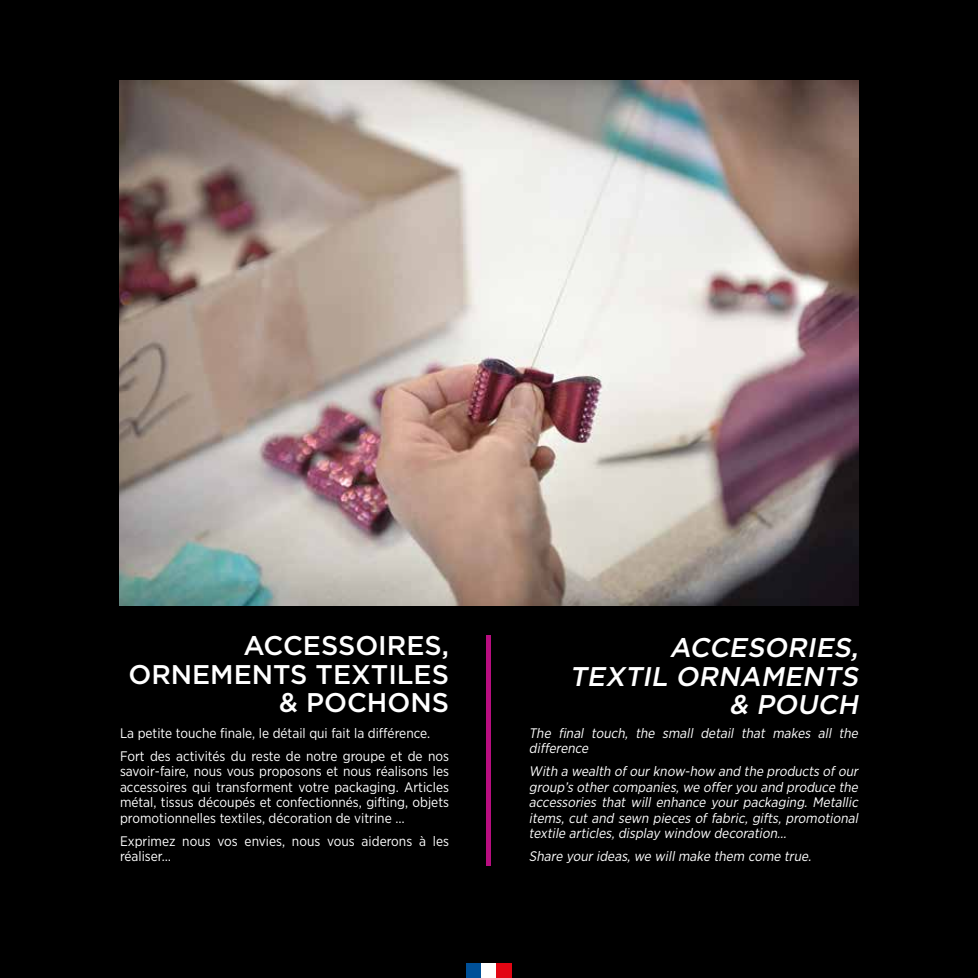
<style>
.page{position:relative;width:978px;height:978px;background:#000}
.page>*{position:absolute;margin:0;border:0;box-sizing:border-box;transform-origin:0 0}
.t1{font:500 27px/28.5px "Gotham";color:#fff;text-align:right}
.t2{font:italic 500 27px/28.5px "Gotham";color:#fff;text-align:right}
.t3{font:13.8px/15.5px "Gotham Narrow";color:#fff}
.t4{font:italic 13.8px/15.5px "Gotham Narrow";color:#fff}
</style>
<div class="page">
<hr style="left:487px;top:635px;width:4px;height:231px;background:#b80e80">
<img style="left:119px;top:80px;width:740px;height:525px">
<div style="left:466px;top:963px;width:15px;height:15px;background:#005098"></div>
<div style="left:481px;top:963px;width:16px;height:15px;background:#fff"></div>
<div style="left:497px;top:963px;width:15px;height:15px;background:#e30613"></div>
<h1 class="t1" style="left:128px;top:631px;width:322px">ACCESSOIRES,<br>ORNEMENTS TEXTILES &amp; POCHONS</h1>
<p class="t3" style="left:120px;top:721px;width:330px;line-height:23.1px">La petite touche finale, le détail qui fait la différence.<br>Fort des activités du reste de notre groupe et de nos</p>
<p class="t3" style="left:120px;top:763px;width:331px;text-align:justify">savoir-faire, nous vous proposons et nous réalisons les accessoires qui transforment votre packaging. Articles métal, tissus découpés et confectionnés, gifting, objets promotionnelles textiles, décoration de vitrine …</p>
<p class="t3" style="left:120px;top:833px;width:331px">Exprimez nous vos envies, nous vous aiderons à les réaliser…</p>
<h1 class="t2" style="left:569px;top:633px;width:296px">ACCESORIES,<br>TEXTIL ORNAMENTS &amp; POUCH</h1>
<p class="t4" style="left:529px;top:725px;width:333px">The final touch, the small detail that makes all the difference</p>
<p class="t4" style="left:529px;top:763px;width:333px;text-align:justify">With a wealth ofourknow-how and the products ofour group’s othercompanies,we offeryou and produce the accessories that will enhance your packaging. Metallic items, cut and sewn pieces of fabric, gifts, promotional textile articles,display window decoration…</p>
<p class="t4" style="left:529px;top:849px;width:287px">Share yourideas,we willmake them come true.</p>
</div>
